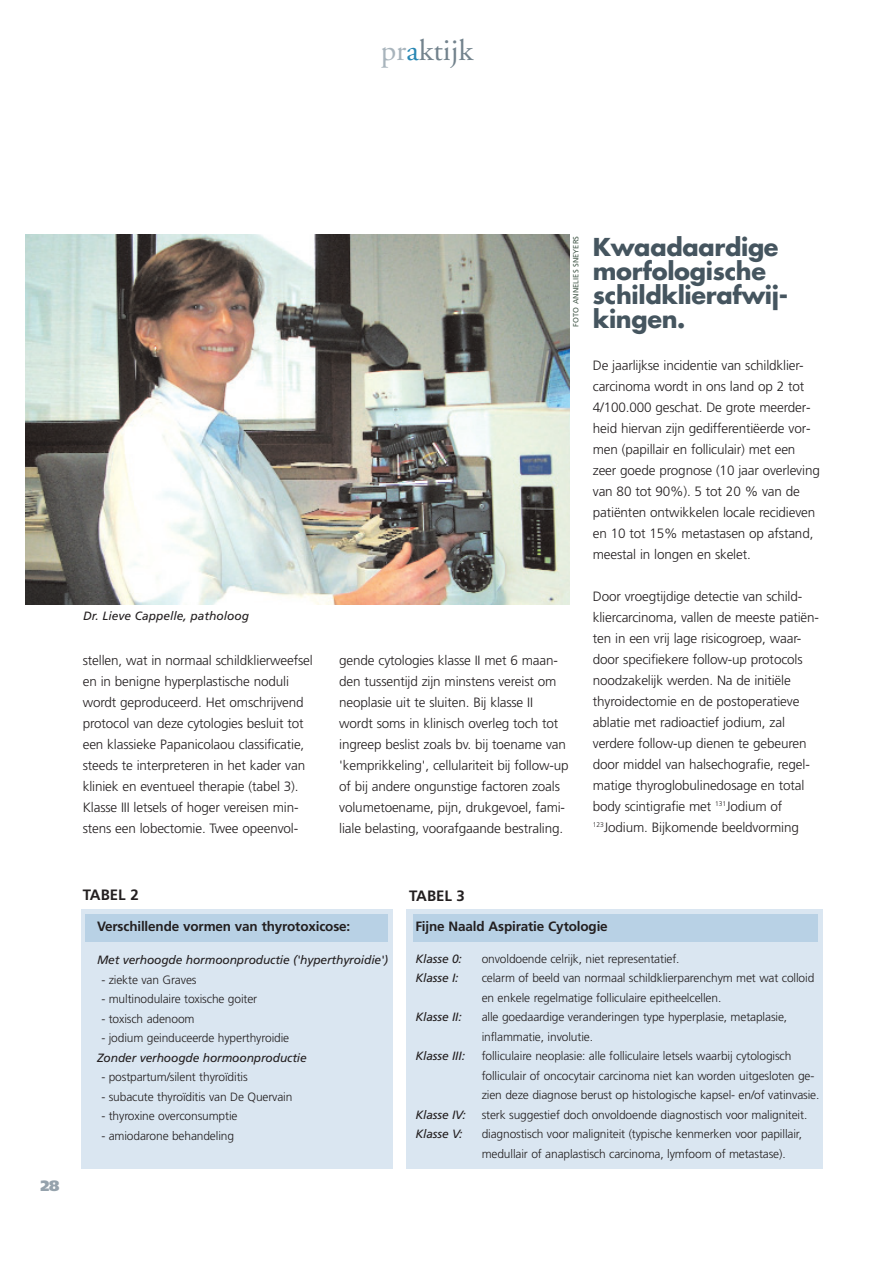
<style>
.page{position:relative;width:893px;height:1263px;background:#fff}
.page>*{position:absolute;margin:0;border:0;box-sizing:border-box;transform-origin:0 0}
.t1{font:30px "Adobe Garamond";color:#73838d}
.t2{font:700 24px/24px "Futura";letter-spacing:-.015em;color:#45555f}
.t3{font:700 15px "Frutiger";color:#231f20}
.t4{font:900 15px "Frutiger";color:#95a2ac}
.t5{font:300 13.5px/21px "Frutiger";letter-spacing:-.01em;color:#231f20}
.t6{font:700 13.5px "Frutiger";letter-spacing:-.01em;color:#231f20}
.t7{font:300 12px/19.5px "Frutiger";letter-spacing:-.01em;color:#231f20}
.t8{font:italic 12px "Frutiger";letter-spacing:-.01em;color:#231f20}
.t9{font:7.5px "Frutiger";letter-spacing:.01em;color:#495d4f}
.s1{color:#a8b4bc}
.s2{color:#2887b4}
</style>
<div class="page">
<div style="left:81px;top:910px;width:312px;height:259px;background:#dae6f1"></div>
<div style="left:85px;top:914px;width:303px;height:27px;background:#b8d1e5"></div>
<div style="left:407px;top:910px;width:416px;height:259px;background:#dae6f1"></div>
<div style="left:413px;top:914px;width:404px;height:27px;background:#b8d1e5"></div>
<img style="left:25px;top:234px;width:545px;height:370px">
<h1 class="t1" style="left:381px;top:39px;width:94px"><span class="s1">pr</span><span class="s2">a</span>ktijk</h1>
<p class="t4" style="left:40px;top:1179px;width:20px">28</p>
<p class="t8" style="left:83px;top:611px;width:167px">Dr. Lieve Cappelle, patholoog</p>
<p class="t9" style="left:573px;top:327px;width:92px;rotate:-90deg">FOTO ANNELIES SNEYERS</p>
<p class="t5" style="left:83px;top:651px;width:232px">stellen, wat in normaal schildklierweefsel en in benigne hyperplastische noduli wordt geproduceerd. Het omschrijvend protocol van deze cytologies besluit tot een klassieke Papanicolaou classificatie, steeds te interpreteren in het kader van kliniek en eventueel therapie (tabel 3).<br>Klasse III letsels of hoger vereisen min&shy;stens een lobectomie. Twee opeenvol-</p>
<p class="t5" style="left:339px;top:651px;width:231px">gende cytologies klasse II met 6 maan&shy;den tussentijd zijn minstens vereist om neoplasie uit te sluiten. Bij klasse II wordt soms in klinisch overleg toch tot ingreep beslist zoals bv. bij toename van 'kemprikkeling', cellulariteit bij follow-up of bij andere ongunstige factoren zoals volumetoename, pijn, drukgevoel, fami&shy;liale belasting, voorafgaande bestraling.</p>
<h2 class="t2" style="left:593px;top:237px;width:197px">Kwaadaardige morfologische schildklierafwij&shy;kingen.</h2>
<p class="t5" style="left:593px;top:356px;width:228px">De jaarlijkse incidentie van schildklier&shy;carcinoma wordt in ons land op 2 tot 4/100.000 geschat. De grote meerder&shy;heid hiervan zijn gedifferentiëerde vor&shy;men (papillair en folliculair) met een zeer goede prognose (10 jaar overleving van 80 tot 90%). 5 tot 20 % van de patiënten ontwikkelen locale recidieven en 10 tot 15% metastasen op afstand, meestal in longen en skelet.</p>
<p class="t5" style="left:593px;top:587px;width:228px">Door vroegtijdige detectie van schild&shy;kliercarcinoma, vallen de meeste patiën&shy;ten in een vrij lage risicogroep, waar&shy;door specifiekere follow-up protocols noodzakelijk werden. Na de initiële thyroidectomie en de postoperatieve ablatie met radioactief jodium, zal verdere follow-up dienen te gebeuren door middel van halsechografie, regel&shy;matige thyroglobulinedosage en total body scintigrafie met <sup>131</sup>Jodium of <sup>123</sup>Jodium. Bijkomende beeldvorming</p>
<p class="t3" style="left:83px;top:889px;width:57px">TABEL 2</p>
<p class="t3" style="left:409px;top:889px;width:57px">TABEL 3</p>
<p class="t6" style="left:97px;top:921px;width:255px">Verschillende vormen van thyrotoxicose:</p>
<p class="t8" style="left:97px;top:955px;width:293px">Met verhoogde hormoonproductie ('hyperthyroidie')</p>
<p class="t7" style="left:101px;top:971px;width:97px">- ziekte van Graves</p>
<p class="t7" style="left:101px;top:990px;width:157px">- multinodulaire toxische goiter</p>
<p class="t7" style="left:101px;top:1010px;width:95px">- toxisch adenoom</p>
<p class="t7" style="left:101px;top:1029px;width:189px">- jodium geinduceerde hyperthyroidie</p>
<p class="t8" style="left:97px;top:1053px;width:211px">Zonder verhoogde hormoonproductie</p>
<p class="t7" style="left:101px;top:1068px;width:148px">- postpartum/silent thyroïditis</p>
<p class="t7" style="left:101px;top:1088px;width:193px">- subacute thyroïditis van De Quervain</p>
<p class="t7" style="left:101px;top:1107px;width:138px">- thyroxine overconsumptie</p>
<p class="t7" style="left:101px;top:1127px;width:134px">- amiodarone behandeling</p>
<p class="t6" style="left:415px;top:921px;width:194px">Fijne Naald Aspiratie Cytologie</p>
<p class="t8" style="left:415px;top:954px;width:48px">Klasse 0:</p>
<p class="t7" style="left:482px;top:950px;width:199px">onvoldoende celrijk, niet representatief.</p>
<p class="t8" style="left:415px;top:973px;width:45px">Klasse I:</p>
<p class="t7" style="left:482px;top:969px;width:334px">celarm of beeld van normaal schildklierparenchym met wat colloid en enkele regelmatige folliculaire epitheelcellen.</p>
<p class="t8" style="left:415px;top:1012px;width:48px">Klasse II:</p>
<p class="t7" style="left:482px;top:1008px;width:307px">alle goedaardige veranderingen type hyperplasie, metaplasie, inflammatie, involutie.</p>
<p class="t8" style="left:415px;top:1051px;width:51px">Klasse III:</p>
<p class="t7" style="left:482px;top:1047px;width:339px">folliculaire neoplasie: alle folliculaire letsels waarbij cytologisch folliculair of oncocytair carcinoma niet kan worden uitgesloten ge&shy;zien deze diagnose berust op histologische kapsel- en/of vatinvasie.</p>
<p class="t8" style="left:415px;top:1110px;width:52px">Klasse IV:</p>
<p class="t7" style="left:482px;top:1106px;width:327px">sterk suggestief doch onvoldoende diagnostisch voor maligniteit.</p>
<p class="t8" style="left:415px;top:1129px;width:49px">Klasse V:</p>
<p class="t7" style="left:482px;top:1125px;width:322px">diagnostisch voor maligniteit (typische kenmerken voor papillair, medullair of anaplastisch carcinoma, lymfoom of metastase).</p>
</div>
